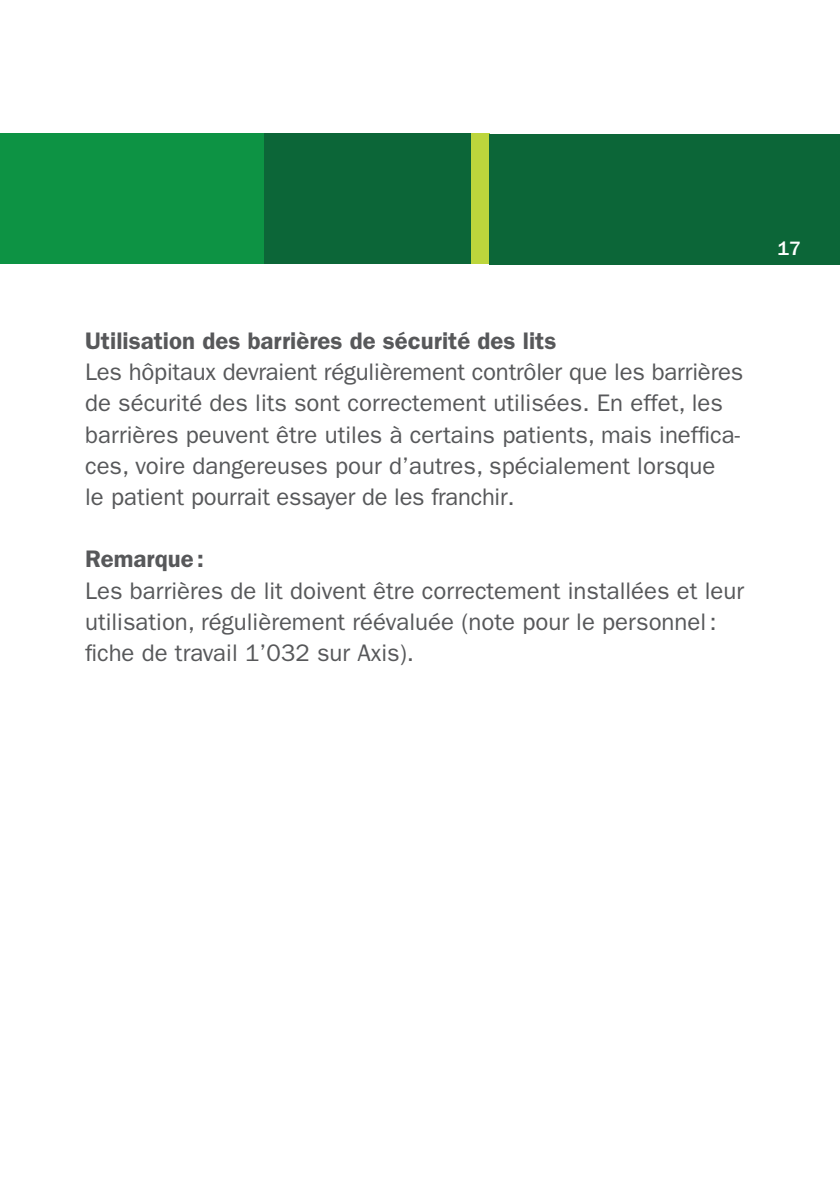
<style>
.page{position:relative;width:840px;height:1191px;background:#fff}
.page>*{position:absolute;margin:0;border:0;box-sizing:border-box;transform-origin:0 0}
.t1{font:24px/31.2px "ITC Franklin Gothic Std";color:#57585a}
.t2{font:600 24px "ITC Franklin Gothic Std";color:#57585a}
.t3{font:500 20px "ITC Franklin Gothic Std";color:#fff}
</style>
<div class="page">
<div style="left:469px;top:134px;width:20px;height:130px;background:#bdd63c"></div>
<div style="left:263px;top:134px;width:207px;height:130px;background:#0c6638"></div>
<div style="left:0;top:134px;width:263px;height:130px;background:#0d9344"></div>
<div style="left:489px;top:134px;width:350px;height:130px;background:#0c6638"></div>
<p class="t2" style="left:85px;top:326px;width:472px">Utilisation des barrières de sécurité des lits</p>
<p class="t1" style="left:85px;top:356px;width:659px">Les hôpitaux devraient régulièrement contrôler que les barrières de sécurité des lits sont correctement utilisées. En effet, les barrières peuvent être utiles à certains patients, mais ineffica&shy;ces, voire dangereuses pour d’autres, spécialement lorsque<br>le patient pourrait essayer de les franchir.</p>
<p class="t2" style="left:85px;top:545px;width:120px">Remarque:</p>
<p class="t1" style="left:85px;top:575px;width:660px">Les barrières de lit doivent être correctement installées et leur utilisation, régulièrement réévaluée (note pour le personnel: fiche de travail 1’032 sur Axis).</p>
<p class="t3" style="left:777px;top:237px;width:25px">17</p>
</div>
